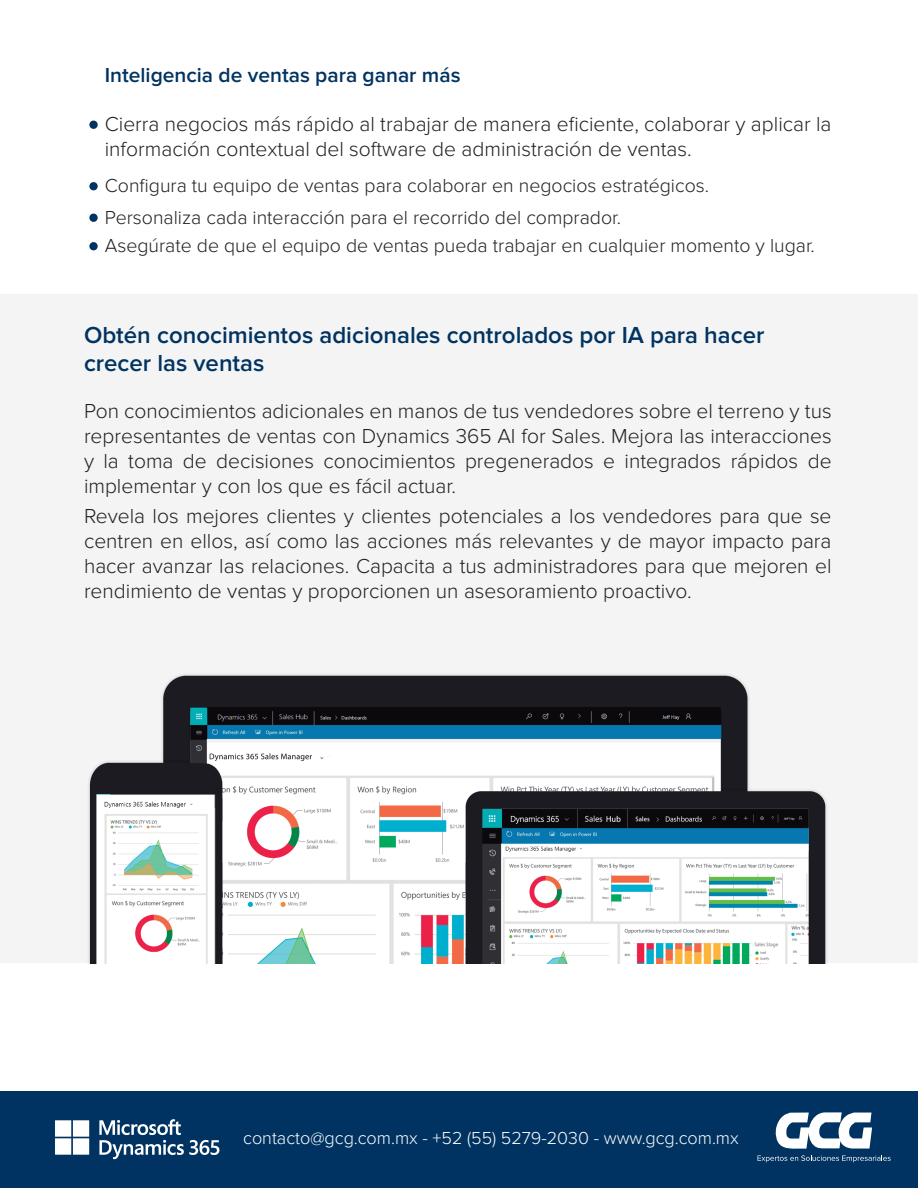
<style>
.page{position:relative;width:918px;height:1188px;background:#fff}
.page>*{position:absolute;margin:0;border:0;box-sizing:border-box;transform-origin:0 0}
.t1{font:600 24px/28.8px "Proxima Nova";color:#003361}
.t2{font:300 21px/25.2px "Proxima Nova";color:#231f20;text-align:justify}
.t3{font:600 21px "Proxima Nova";color:#003361}
.t4{font:300 19.5px/31.2px "Proxima Nova";color:#231f20}
.t5{font:300 18px "Proxima Nova";color:#fff}
</style>
<div class="page">
<div style="left:0;top:295px;width:918px;height:668px;background:#f4f4f4"></div>
<div style="left:0;top:1092px;width:918px;height:96px;background:#003361"></div>
<svg style="left:775px;top:1112px;width:97px;height:37px"></svg>
<svg style="left:758px;top:1155px;width:133px;height:7px"></svg>
<div style="left:89px;top:121px;width:9px;height:8px;background:#003361;border-radius:50%"></div>
<div style="left:89px;top:182px;width:9px;height:8px;background:#003361;border-radius:50%"></div>
<div style="left:89px;top:214px;width:9px;height:8px;background:#003361;border-radius:50%"></div>
<div style="left:89px;top:242px;width:9px;height:8px;background:#003361;border-radius:50%"></div>
<img style="left:88px;top:674px;width:739px;height:289px">
<img style="left:21px;top:1091px;width:233px;height:69px">
<p class="t3" style="left:105px;top:63px;width:357px">Inteligencia de ventas para ganar más</p>
<p class="t2" style="left:105px;top:112px;width:728px">Cierra negocios más rápido al trabajar de manera eficiente, colaborar y aplicar la información contextual del software de administración de ventas.</p>
<p class="t4" style="left:105px;top:170px;width:606px">Configura tu equipo de ventas para colaborar en negocios estratégicos.<br>Personaliza cada interacción para el recorrido del comprador.</p>
<p class="t4" style="left:105px;top:230px;width:712px">Asegúrate de que el equipo de ventas pueda trabajar en cualquier momento y lugar.</p>
<p class="t1" style="left:84px;top:321px;width:682px">Obtén conocimientos adicionales controlados por IA para hacer crecer las ventas</p>
<p class="t2" style="left:84px;top:398px;width:749px">Pon conocimientos adicionales en manos de tus vendedores sobre el terreno y tus representantes de ventas con Dynamics 365 AI for Sales. Mejora las interacciones y la toma de decisiones conocimientos pregenerados e integrados rápidos de implementar y con los que es fácil actuar.</p>
<p class="t2" style="left:84px;top:503px;width:749px">Revela los mejores clientes y clientes potenciales a los vendedores para que se centren en ellos, así como las acciones más relevantes y de mayor impacto para hacer avanzar las relaciones. Capacita a tus administradores para que mejoren el rendimiento de ventas y proporcionen un asesoramiento proactivo.</p>
<p class="t5" style="left:243px;top:1128px;width:497px">contacto@gcg.com.mx - +52 (55) 5279-2030 - www.gcg.com.mx</p>
</div>
